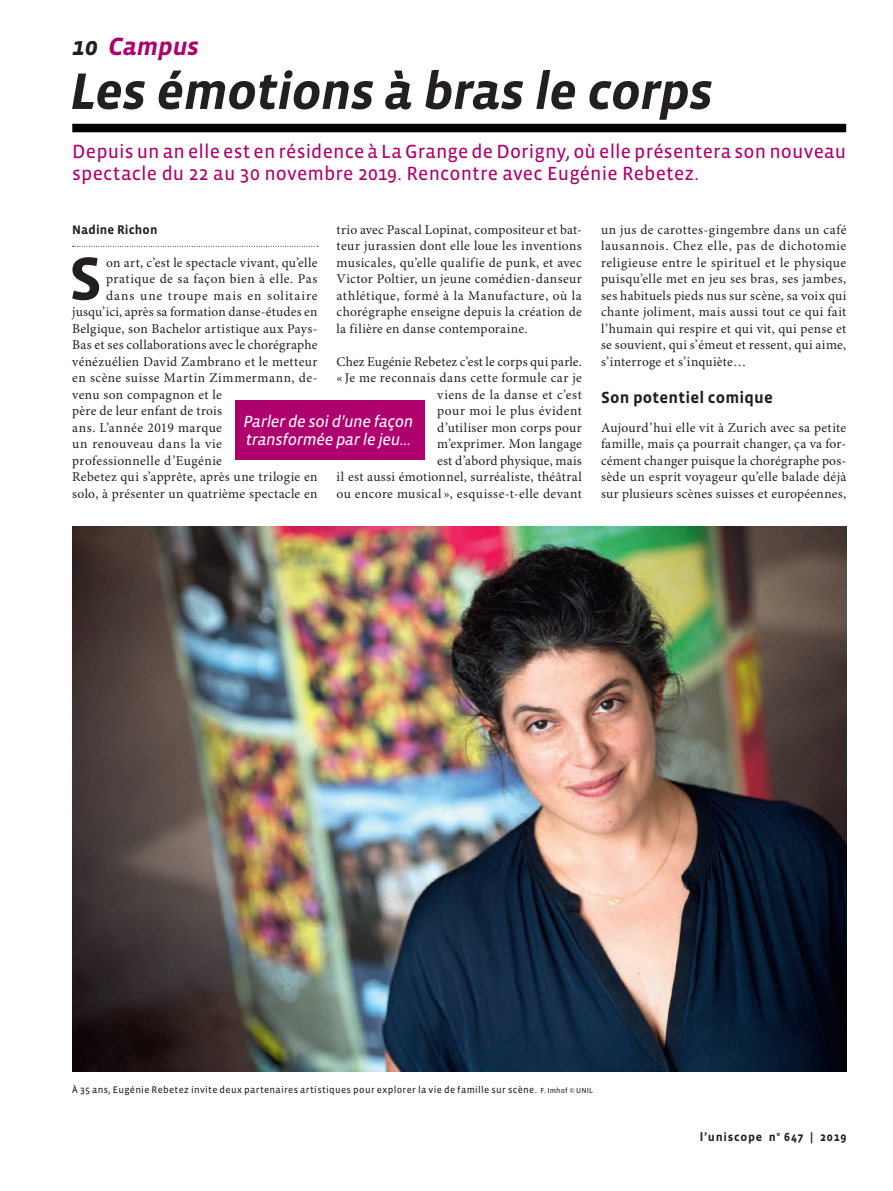
<style>
.page{position:relative;width:893px;height:1191px;background:#fff}
.page>*{position:absolute;margin:0;border:0;box-sizing:border-box;transform-origin:0 0}
.TEXTE_COURANT___LETT{font:700 62.1px "Vista Sans";color:#231f20}
.TITRE_ARTICLE{font:italic 700 52.5px "Vista Sans";letter-spacing:-.015em;color:#231f20}
.RUBRIQUE_HAUT_-_GAUC{font:italic 700 25.5px "Vista Sans";letter-spacing:-.005em;color:#af016e}
.CHAPEAU_ARTICLE{font:19.5px/22.5px "Vista Sans Reg";letter-spacing:.01em;color:#af016e}
.t1{font:italic 16.5px/18px "Vista Sans Reg";letter-spacing:-.025em;color:#fff}
.INTERTITRE{font:700 16.5px "Vista Sans";letter-spacing:.01em;color:#231f20}
.TEXTE_COURANT{font:13.5px/16.5px "Minion Pro";letter-spacing:.025em;color:#231f20;text-align:justify}
.TEXTE_COURANT___LETT-2{font:13.5px/16.5px "Minion Pro";letter-spacing:.025em;color:#231f20;text-align:justify}
.TEXTE_COURANT___LETT-3{font:13.5px "Minion Pro";letter-spacing:.065em;color:#231f20}
.SIGNATURE_ARTICLE{font:700 12.75px "Vista Sans";letter-spacing:.01em;color:#231f20}
.t2{font:700 12px "Vista Sans";letter-spacing:.065em;color:#231f20}
.LEGENDES{font:9.75px "Vista Sans Reg";letter-spacing:.03em;color:#231f20}
.s1{color:#231f20}
.s2{font-size:7.5px}
</style>
<div class="page">
<div style="left:72px;top:124px;width:774px;height:8px;background:#000"></div>
<img style="left:72px;top:526px;width:774px;height:545px">
<svg style="left:73px;top:246px;width:245px;height:1px"></svg>
<div style="left:235px;top:400px;width:189px;height:60px;background:#af016e"></div>
<p class="RUBRIQUE_HAUT_-_GAUC" style="left:72px;top:33px;width:128px"><span class="s1">10</span> Campus</p>
<p class="TITRE_ARTICLE" style="left:70px;top:64px;width:644px">Les émotions à bras le corps</p>
<p class="CHAPEAU_ARTICLE" style="left:72px;top:140px;width:775px">Depuis un an elle est en résidence à La Grange de Dorigny, où elle présentera son nouveau spectacle du 22 au 30 novembre 2019. Rencontre avec Eugénie Rebetez.</p>
<p class="TEXTE_COURANT___LETT-2" style="left:337px;top:222px;width:247px">trio avec Pascal Lopinat, compositeur et bat&shy;teur jurassien dont elle loue les inventions musicales, qu’elle qualifie de punk, et avec Victor Poltier, un jeune comédien-danseur athlétique, formé à la Manufacture, où la chorégraphe enseigne depuis la création de la filière en danse contemporaine.</p>
<p class="TEXTE_COURANT" style="left:337px;top:354px;width:247px;text-align:right">Chez Eugénie Rebetez c’est le corps qui parle. « Je me reconnais dans cette formule car je viens de la danse et c’est<br>pour moi le plus évident<br>d’utiliser mon corps pour<br>m’exprimer. Mon langage<br>est d’abord physique, mais<br>il est aussi émotionnel, surréaliste, théâtral ou encore musical », esquisse-t-elle devant</p>
<p class="SIGNATURE_ARTICLE" style="left:72px;top:223px;width:87px">Nadine Richon</p>
<p class="TEXTE_COURANT___LETT" style="left:69px;top:247px;width:35px">S</p>
<p class="TEXTE_COURANT___LETT-2" style="left:106px;top:255px;width:213px">on art, c’est le spectacle vivant, qu’elle</p>
<p class="TEXTE_COURANT___LETT-2" style="left:106px;top:271px;width:213px">pratique de sa façon bien à elle. Pas</p>
<p class="TEXTE_COURANT___LETT-3" style="left:106px;top:287px;width:213px">dans une troupe mais en solitaire</p>
<p class="TEXTE_COURANT___LETT-2" style="left:72px;top:304px;width:247px">jusqu’ici, après sa formation danse-études en</p>
<p class="TEXTE_COURANT___LETT-2" style="left:72px;top:321px;width:247px">Belgique, son Bachelor artistique aux Pays-</p>
<p class="TEXTE_COURANT___LETT-2" style="left:72px;top:337px;width:247px">Bas et ses collaborations avec le chorégraphe</p>
<p class="TEXTE_COURANT___LETT-2" style="left:72px;top:354px;width:247px">vénézuélien David Zambrano et le metteur</p>
<p class="TEXTE_COURANT___LETT-2" style="left:72px;top:370px;width:247px">en scène suisse Martin Zimmermann, de-</p>
<p class="TEXTE_COURANT___LETT-2" style="left:72px;top:387px;width:151px">venu son compagnon et le</p>
<p class="TEXTE_COURANT___LETT-2" style="left:72px;top:403px;width:151px">père de leur enfant de trois</p>
<p class="TEXTE_COURANT___LETT-2" style="left:72px;top:420px;width:151px">ans. L’année 2019 marque</p>
<p class="TEXTE_COURANT___LETT-2" style="left:72px;top:436px;width:151px">un renouveau dans la vie</p>
<p class="TEXTE_COURANT___LETT-2" style="left:72px;top:453px;width:151px">professionnelle d’Eugénie</p>
<p class="TEXTE_COURANT___LETT-2" style="left:72px;top:469px;width:247px">Rebetez qui s’apprête, après une trilogie en</p>
<p class="TEXTE_COURANT___LETT-2" style="left:72px;top:486px;width:247px">solo, à présenter un quatrième spectacle en</p>
<p class="t1" style="left:244px;top:413px;width:171px">Parler de soi d'une façon transformée par le jeu…</p>
<p class="TEXTE_COURANT" style="left:601px;top:222px;width:247px">un jus de carottes-gingembre dans un café lausannois. Chez elle, pas de dichotomie religieuse entre le spirituel et le physique puisqu’elle met en jeu ses bras, ses jambes, ses habituels pieds nus sur scène, sa voix qui chante joliment, mais aussi tout ce qui fait l’humain qui respire et qui vit, qui pense et se souvient, qui s’émeut et ressent, qui aime, s’interroge et s’inquiète…</p>
<p class="INTERTITRE" style="left:601px;top:389px;width:173px">Son potentiel comique</p>
<p class="TEXTE_COURANT" style="left:601px;top:420px;width:247px">Aujourd’hui elle vit à Zurich avec sa petite famille, mais ça pourrait changer, ça va for&shy;cément changer puisque la chorégraphe pos&shy;sède un esprit voyageur qu’elle balade déjà sur plusieurs scènes suisses et européennes,</p>
<p class="LEGENDES" style="left:72px;top:1084px;width:522px">À 35 ans, Eugénie Rebetez invite deux partenaires artistiques pour explorer la vie de famille sur scène. <span class="s2">F. Imhof © UNIL</span></p>
<p class="t2" style="left:700px;top:1130px;width:148px">l’uniscope n° 647 | 2019</p>
</div>
